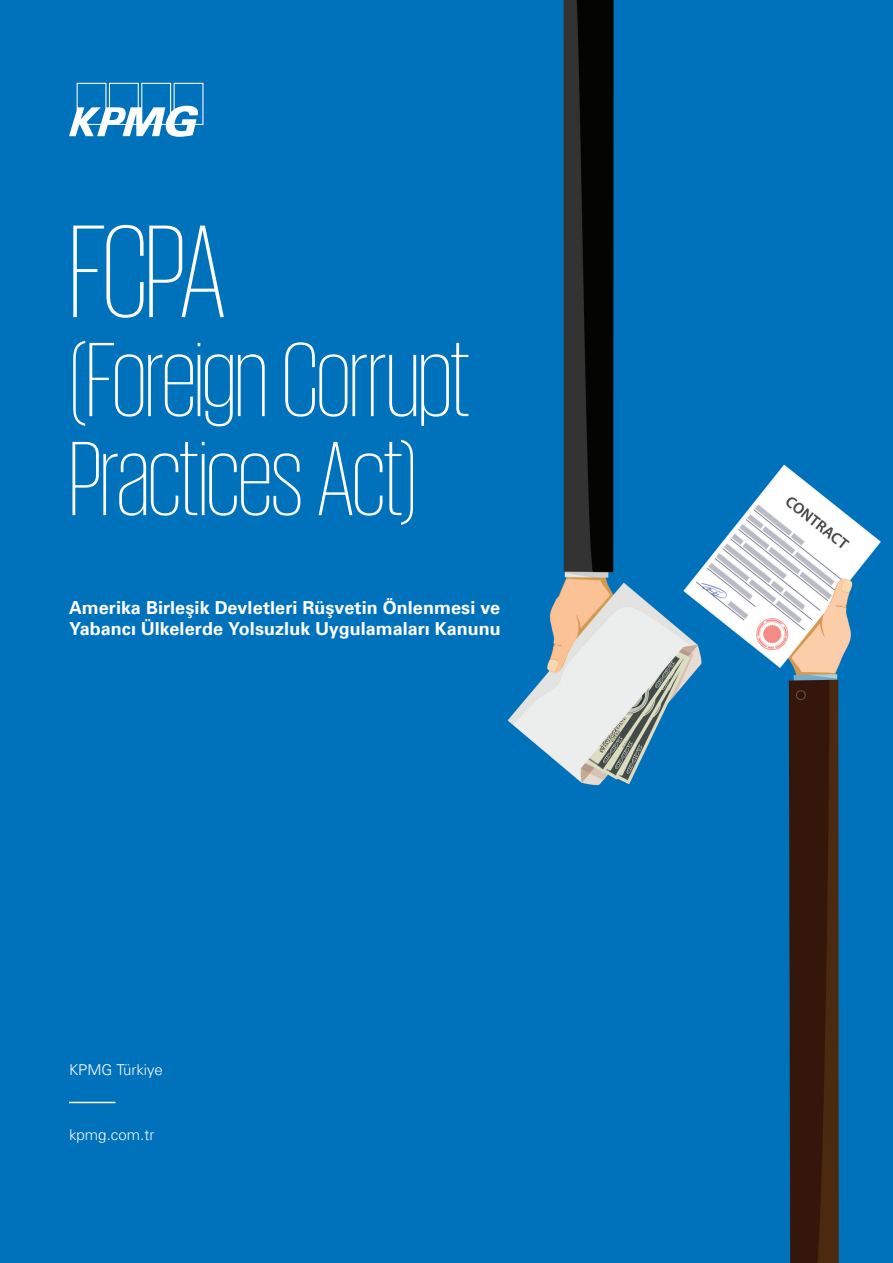
<style>
.page{position:relative;width:893px;height:1263px;background:#fff}
.page>*{position:absolute;margin:0;border:0;box-sizing:border-box;transform-origin:0 0}
.t1{font:200 135px "KPMG";color:#fff}
.t2{font:200 108px/99px "KPMG";letter-spacing:-.015em;color:#fff}
.t3{font:700 18px/21.6px "Universfor KPMG";letter-spacing:.005em;color:#fff}
.Cover_Copy_10pt_Blue{font:300 15px "Universfor KPMG";color:#fff}
</style>
<div class="page">
<img style="left:0;top:0;width:893px;height:1263px">
<svg style="left:69px;top:83px;width:134px;height:54px"></svg>
<hr style="left:69px;top:1102px;width:46px;height:1px;background:#fff">
<p class="t1" style="left:69px;top:207px;width:158px">FCPA</p>
<p class="t2" style="left:69px;top:328px;width:403px">(Foreign Corrupt<br>Practices Act)</p>
<p class="t3" style="left:69px;top:596px;width:433px">Amerika Birleşik Devletleri Rüşvetin Önlenmesi ve<br>Yabancı Ülkelerde Yolsuzluk Uygulamaları Kanunu</p>
<p class="Cover_Copy_10pt_Blue" style="left:69px;top:1061px;width:95px">KPMG Türkiye</p>
<p class="Cover_Copy_10pt_Blue" style="left:69px;top:1125px;width:87px">kpmg.com.tr</p>
</div>
